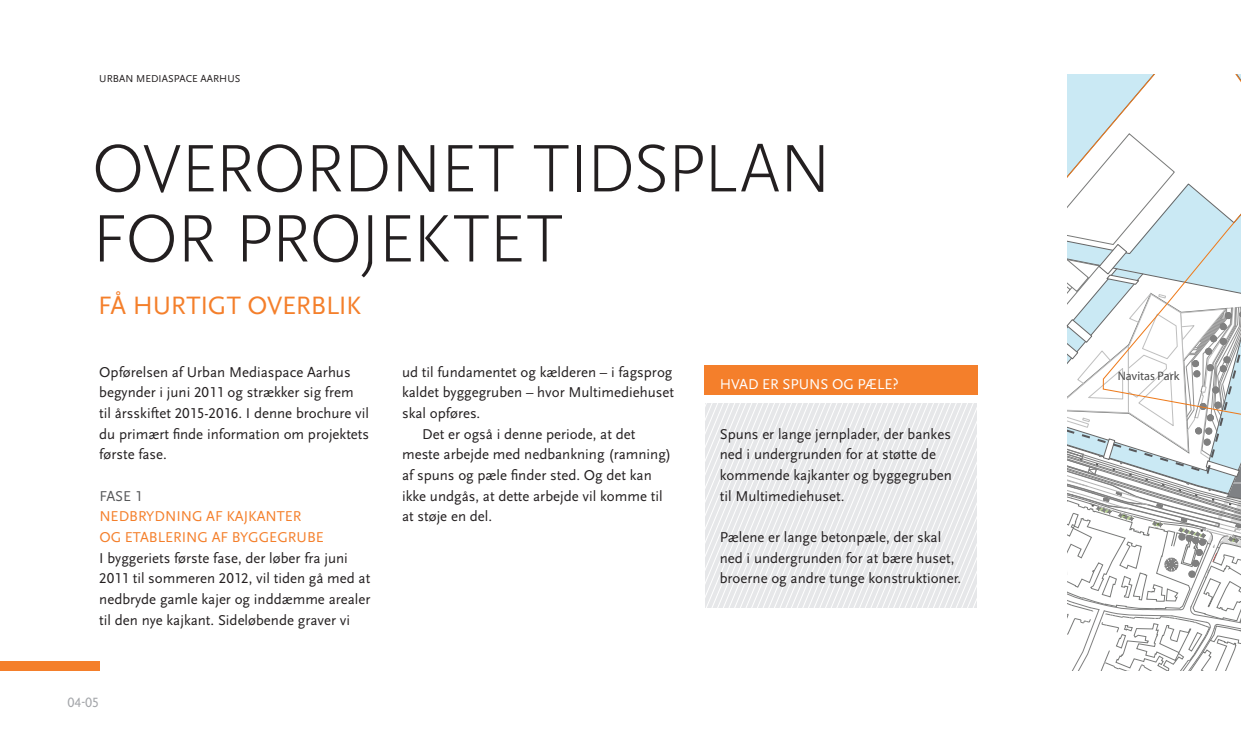
<style>
.page{position:relative;width:1241px;height:745px;background:#fff}
.page>*{position:absolute;margin:0;border:0;box-sizing:border-box;transform-origin:0 0}
.rubrik{font:300 70px/70px "Scala Sans OT";letter-spacing:-.025em;color:#231f20}
.underrubrik{font:26.25px "Scala Sans OT";letter-spacing:-.01em;color:#f47f2b}
.brød{font:14.88px/20.7px "Scala Sans OT";color:#231f20}
.brød_indryk{font:14.88px/20.7px "Scala Sans OT";color:#231f20}
.mellemrubrik{font:14.88px/20.7px "Scala Sans OT";color:#f47f2b}
.mellemrubrik-2{font:14.88px "Scala Sans OT";color:#fff}
.brød-2{font:14px "Scala Sans OT";color:#a3a5a9}
.t1{font:12.25px "Scala Sans LF";color:#4d4d4d}
.tidslinie{font:10.5px "Scala Sans OT";letter-spacing:.005em;color:#231f20}
.s1{color:#57585a}
</style>
<div class="page">
<div style="left:0;top:660px;width:99px;height:10px;background:#f47f2b"></div>
<svg style="left:1066px;top:74px;width:175px;height:597px"></svg>
<svg style="left:1067px;top:475px;width:173px;height:49px"></svg>
<svg style="left:1067px;top:74px;width:173px;height:401px"></svg>
<svg style="left:705px;top:403px;width:271px;height:204px"></svg>
<div style="left:704px;top:365px;width:273px;height:30px;background:#f47f2b"></div>
<p class="tidslinie" style="left:99px;top:73px;width:143px">URBAN MEDIASPACE AARHUS</p>
<p class="rubrik" style="left:92px;top:135px;width:741px">OVERORDNET TIDSPLAN<br>FOR PROJEKTET</p>
<p class="underrubrik" style="left:98px;top:291px;width:264px">FÅ HURTIGT OVERBLIK</p>
<p class="brød" style="left:99px;top:361px;width:271px">Opførelsen af Urban Mediaspace Aarhus begynder i juni 2011 og strækker sig frem til årsskiftet 2015-2016. I denne brochure vil du primært finde information om projektets første fase.</p>
<p class="mellemrubrik" style="left:99px;top:485px;width:226px"><span class="s1">FASE 1<br></span>NEDBRYDNING AF KAJKANTER<br>OG ETABLERING AF BYGGEGRUBE</p>
<p class="brød" style="left:99px;top:547px;width:272px">I byggeriets første fase, der løber fra juni 2011 til sommeren 2012, vil tiden gå med at nedbryde gamle kajer og inddæmme arealer til den nye kajkant. Sideløbende graver vi</p>
<p class="brød-2" style="left:67px;top:694px;width:33px">04-05</p>
<p class="brød" style="left:402px;top:361px;width:273px;text-align:justify">ud til fundamentet og kælderen – i fagsprog kaldet byggegruben – hvor Multimediehuset skal opføres.</p>
<p class="brød_indryk" style="left:402px;top:423px;width:271px;text-indent:20px">Det er også i denne periode, at det meste arbejde med nedbankning (ramning) af spuns og pæle finder sted. Og det kan ikke undgås, at dette arbejde vil komme til at støje en del.</p>
<p class="mellemrubrik-2" style="left:719px;top:376px;width:180px">HVAD ER SPUNS OG PÆLE?</p>
<p class="brød" style="left:719px;top:423px;width:234px">Spuns er lange jernplader, der bankes ned i undergrunden for at støtte de kommende kajkanter og byggegruben til Multimediehuset.</p>
<p class="brød" style="left:719px;top:527px;width:243px">Pælene er lange betonpæle, der skal ned i undergrunden for at bære huset, broerne og andre tunge konstruktioner.</p>
<p class="t1" style="left:1117px;top:369px;width:63px">Navitas Park</p>
</div>
